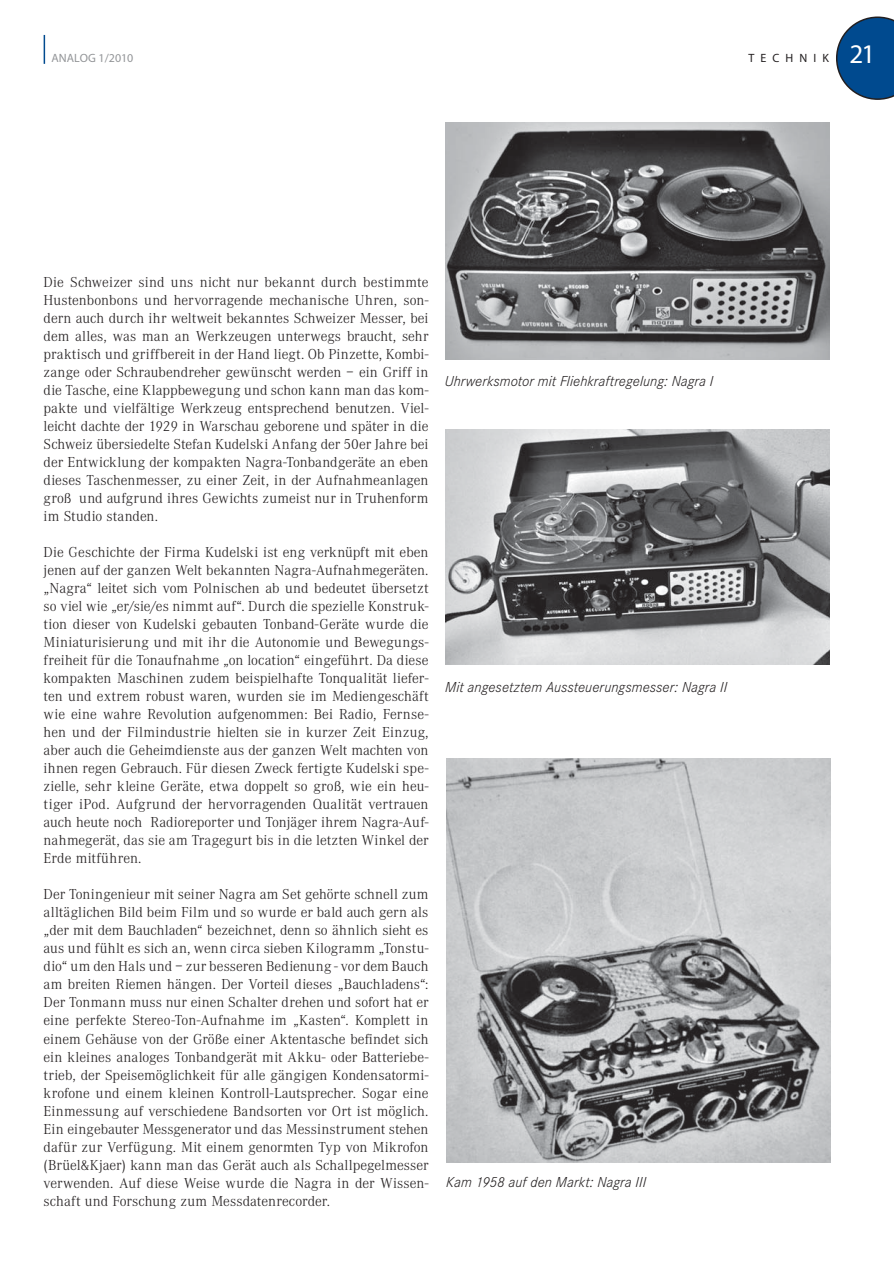
<style>
.page{position:relative;width:894px;height:1268px;background:#fff}
.page>*{position:absolute;margin:0;border:0;box-sizing:border-box;transform-origin:0 0}
.t1{font:27px "Myriad";color:#fff}
.t2{font:300 15px/18px "Corporate A";letter-spacing:.005em;color:#231f20;text-align:justify}
.t3{font:italic 300 15px "Corporate S";letter-spacing:.005em;color:#231f20}
.t4{font:12px "Myriad";color:#939598}
.t5{font:12px "Myriad";letter-spacing:.51em;color:#231f20}
</style>
<div class="page">
<svg style="left:44px;top:35px;width:1px;height:29px"></svg>
<svg style="left:836px;top:16px;width:58px;height:84px"></svg>
<img style="left:445px;top:123px;width:384px;height:236px">
<img style="left:446px;top:758px;width:384px;height:404px">
<img style="left:445px;top:429px;width:384px;height:235px">
<p class="t4" style="left:51px;top:53px;width:83px">ANALOG 1/2010</p>
<p class="t5" style="left:748px;top:53px;width:82px">TECHNIK</p>
<h1 class="t1" style="left:849px;top:44px;width:28px">21</h1>
<p class="t2" style="left:44px;top:274px;width:386px">Die Schweizer sind uns nicht nur bekannt durch bestimmte Hustenbonbons und hervorragende mechanische Uhren, son&shy;dern auch durch ihr weltweit bekanntes Schweizer Messer, bei dem alles, was man an Werkzeugen unterwegs braucht, sehr praktisch und griffbereit in der Hand liegt. Ob Pinzette, Kombi&shy;zange oder Schraubendreher gewünscht werden – ein Griff in die Tasche, eine Klappbewegung und schon kann man das kom&shy;pakte und vielfältige Werkzeug entsprechend benutzen. Viel&shy;leicht dachte der 1929 in Warschau geborene und später in die Schweiz übersiedelte Stefan Kudelski Anfang der 50er Jahre bei der Entwicklung der kompakten Nagra-Tonbandgeräte an eben dieses Taschenmesser, zu einer Zeit, in der Aufnahmeanlagen groß und aufgrund ihres Gewichts zumeist nur in Truhenform im Studio standen.</p>
<p class="t2" style="left:44px;top:544px;width:386px">Die Geschichte der Firma Kudelski ist eng verknüpft mit eben jenen auf der ganzen Welt bekannten Nagra-Aufnahmegeräten. „Nagra“ leitet sich vom Polnischen ab und bedeutet übersetzt so viel wie „er/sie/es nimmt auf“. Durch die spezielle Konstruk&shy;tion dieser von Kudelski gebauten Tonband-Geräte wurde die Miniaturisierung und mit ihr die Autonomie und Bewegungs&shy;freiheit für die Tonaufnahme „on location“ eingeführt. Da diese kompakten Maschinen zudem beispielhafte Tonqualität liefer&shy;ten und extrem robust waren, wurden sie im Mediengeschäft wie eine wahre Revolution aufgenommen: Bei Radio, Fernse&shy;hen und der Filmindustrie hielten sie in kurzer Zeit Einzug, aber auch die Geheimdienste aus der ganzen Welt machten von ihnen regen Gebrauch. Für diesen Zweck fertigte Kudelski spe&shy;zielle, sehr kleine Geräte, etwa doppelt so groß, wie ein heu&shy;tiger iPod. Aufgrund der hervorragenden Qualität vertrauen auch heute noch Radioreporter und Tonjäger ihrem Nagra-Auf&shy;nahmegerät, das sie am Tragegurt bis in die letzten Winkel der Erde mitführen.</p>
<p class="t2" style="left:44px;top:886px;width:386px">Der Toningenieur mit seiner Nagra am Set gehörte schnell zum alltäglichen Bild beim Film und so wurde er bald auch gern als „der mit dem Bauchladen“ bezeichnet, denn so ähnlich sieht es aus und fühlt es sich an, wenn circa sieben Kilogramm „Tonstu&shy;dio“ um den Hals und – zur besseren Bedienung - vor dem Bauch am breiten Riemen hängen. Der Vorteil dieses „Bauchladens“:<br>Der Tonmann muss nur einen Schalter drehen und sofort hat er eine perfekte Stereo-Ton-Aufnahme im „Kasten“. Komplett in einem Gehäuse von der Größe einer Aktentasche befindet sich ein kleines analoges Tonbandgerät mit Akku- oder Batteriebe&shy;trieb, der Speisemöglichkeit für alle gängigen Kondensatormi&shy;krofone und einem kleinen Kontroll-Lautsprecher. Sogar eine Einmessung auf verschiedene Bandsorten vor Ort ist möglich.<br>Ein eingebauter Messgenerator und das Messinstrument stehen dafür zur Verfügung. Mit einem genormten Typ von Mikrofon (Brüel&amp;Kjaer) kann man das Gerät auch als Schallpegelmesser verwenden. Auf diese Weise wurde die Nagra in der Wissen&shy;schaft und Forschung zum Messdatenrecorder.</p>
<p class="t3" style="left:445px;top:375px;width:270px">Uhrwerksmotor mit Fliehkraftregelung: Nagra I</p>
<p class="t3" style="left:445px;top:681px;width:284px">Mit angesetztem Aussteuerungsmesser: Nagra II</p>
<p class="t3" style="left:446px;top:1175px;width:201px">Kam 1958 auf den Markt: Nagra III</p>
</div>
